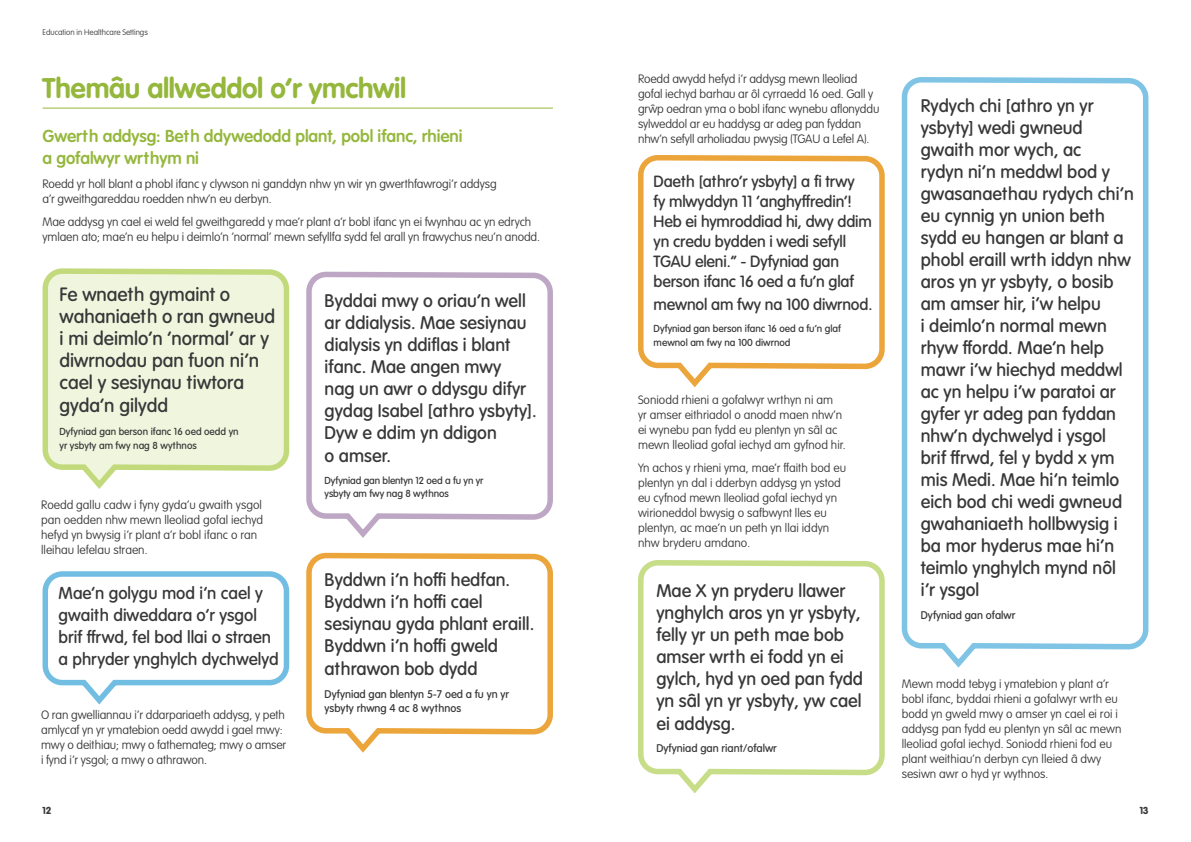
<style>
.page{position:relative;width:1191px;height:842px;background:#fff}
.page>*{position:absolute;margin:0;border:0;box-sizing:border-box;transform-origin:0 0}
.t1{font:700 28px "VAG Rounded Next";letter-spacing:-.01em;color:#95b73c}
.t2{font:500 19px/22.2px "VAG Rounded Next";color:#383839}
.t3{font:500 18px/22px "VAG Rounded Next";color:#383839}
.t4{font:500 17px/22px "VAG Rounded Next";color:#383839}
.t5{font:600 17px/22px "VAG Rounded Next";letter-spacing:-.005em;color:#95b73c}
.t6{font:500 16px/20px "VAG Rounded Next";letter-spacing:-.01em;color:#383839}
.t7{font:300 12px/15px "VAG Rounded Next";color:#383839}
.t8{font:500 11px/14px "VAG Rounded Next";color:#383839}
.t9{font:500 10px/14px "VAG Rounded Next";color:#383839}
.t10{font:800 10px "VAG Rounded Next";color:#383839}
.t11{font:300 8px "VAG Rounded Next";letter-spacing:-.005em;color:#383839}
</style>
<div class="page">
<hr style="left:43px;top:108px;width:510px;height:1px;background:#95b73c">
<svg style="left:306px;top:271px;width:247px;height:267px"></svg>
<svg style="left:42px;top:268px;width:248px;height:221px;background:#edf4d8"></svg>
<svg style="left:42px;top:571px;width:248px;height:134px"></svg>
<svg style="left:306px;top:552px;width:247px;height:201px"></svg>
<svg style="left:901px;top:77px;width:248px;height:591px"></svg>
<svg style="left:638px;top:560px;width:247px;height:234px"></svg>
<svg style="left:638px;top:155px;width:247px;height:233px"></svg>
<p class="t11" style="left:43px;top:27px;width:107px">Education in Healthcare Settings</p>
<p class="t1" style="left:43px;top:70px;width:365px">Themâu allweddol o’r ymchwil</p>
<p class="t5" style="left:43px;top:126px;width:421px">Gwerth addysg: Beth ddywedodd plant, pobl ifanc, rhieni a gofalwyr wrthym ni</p>
<p class="t7" style="left:43px;top:177px;width:455px">Roedd yr holl blant a phobl ifanc y clywson ni ganddyn nhw yn wir yn gwerthfawrogi’r addysg a’r gweithgareddau roedden nhw’n eu derbyn.</p>
<p class="t7" style="left:43px;top:215px;width:499px">Mae addysg yn cael ei weld fel gweithgaredd y mae’r plant a’r bobl ifanc yn ei fwynhau ac yn edrych ymlaen ato; mae’n eu helpu i deimlo’n ‘normal’ mewn sefyllfa sydd fel arall yn frawychus neu’n anodd.</p>
<p class="t2" style="left:59px;top:284px;width:217px">Fe wnaeth gymaint o wahaniaeth o ran gwneud i mi deimlo’n ‘normal’ ar y diwrnodau pan fuon ni’n cael y sesiynau tiwtora gyda’n gilydd</p>
<p class="t9" style="left:59px;top:424px;width:181px">Dyfyniad gan berson ifanc 16 oed oedd yn yr ysbyty am fwy nag 8 wythnos</p>
<p class="t7" style="left:41px;top:498px;width:224px">Roedd gallu cadw i fyny gyda’u gwaith ysgol pan oedden nhw mewn lleoliad gofal iechyd hefyd yn bwysig i’r plant a’r bobl ifanc o ran lleihau lefelau straen.</p>
<p class="t4" style="left:59px;top:583px;width:221px">Mae’n golygu mod i’n cael y gwaith diweddara o’r ysgol brif ffrwd, fel bod llai o straen a phryder ynghylch dychwelyd</p>
<p class="t7" style="left:41px;top:708px;width:247px">O ran gwelliannau i’r ddarpariaeth addysg, y peth amlycaf yn yr ymatebion oedd awydd i gael mwy: mwy o deithiau; mwy o fathemateg; mwy o amser i fynd i’r ysgol; a mwy o athrawon.</p>
<p class="t3" style="left:325px;top:290px;width:213px">Byddai mwy o oriau’n well ar ddialysis. Mae sesiynau dialysis yn ddiflas i blant ifanc. Mae angen mwy<br>nag un awr o ddysgu difyr gydag Isabel [athro ysbyty].<br>Dyw e ddim yn ddigon<br>o amser.</p>
<p class="t9" style="left:325px;top:474px;width:160px;line-height:13px">Dyfyniad gan blentyn 12 oed a fu yn yr ysbyty am fwy nag 8 wythnos</p>
<p class="t3" style="left:325px;top:569px;width:211px">Byddwn i’n hoffi hedfan.<br>Byddwn i’n hoffi cael sesiynau gyda phlant eraill.<br>Byddwn i’n hoffi gweld athrawon bob dydd</p>
<p class="t8" style="left:325px;top:687px;width:186px">Dyfyniad gan blentyn 5-7 oed a fu yn yr ysbyty rhwng 4 ac 8 wythnos</p>
<p class="t7" style="left:638px;top:72px;width:243px">Roedd awydd hefyd i’r addysg mewn lleoliad gofal iechyd barhau ar ôl cyrraedd 16 oed. Gall y grŵp oedran yma o bobl ifanc wynebu aflonyddu sylweddol ar eu haddysg ar adeg pan fyddan nhw’n sefyll arholiadau pwysig (TGAU a Lefel A).</p>
<p class="t6" style="left:653px;top:171px;width:220px">Daeth [athro’r ysbyty] a fi trwy<br>fy mlwyddyn 11 ‘anghyffredin’!<br>Heb ei hymroddiad hi, dwy ddim yn credu bydden i wedi sefyll<br>TGAU eleni.” - Dyfyniad gan berson ifanc 16 oed a fu’n glaf</p>
<p class="t6" style="left:653px;top:294px;width:220px">mewnol am fwy na 100 diwrnod.</p>
<p class="t9" style="left:653px;top:322px;width:189px">Dyfyniad gan berson ifanc 16 oed a fu’n glaf mewnol am fwy na 100 diwrnod</p>
<p class="t7" style="left:638px;top:392px;width:209px">Soniodd rhieni a gofalwyr wrthyn ni am<br>yr amser eithriadol o anodd maen nhw’n ei wynebu pan fydd eu plentyn yn sâl ac mewn lleoliad gofal iechyd am gyfnod hir.</p>
<p class="t7" style="left:638px;top:461px;width:209px">Yn achos y rhieni yma, mae’r ffaith bod eu plentyn yn dal i dderbyn addysg yn ystod eu cyfnod mewn lleoliad gofal iechyd yn wirioneddol bwysig o safbwynt lles eu plentyn, ac mae’n un peth yn llai iddyn nhw bryderu amdano.</p>
<p class="t3" style="left:656px;top:580px;width:208px">Mae X yn pryderu llawer ynghylch aros yn yr ysbyty, felly yr un peth mae bob amser wrth ei fodd yn ei gylch, hyd yn oed pan fydd yn sâl yn yr ysbyty, yw cael ei addysg.</p>
<p class="t8" style="left:656px;top:742px;width:122px">Dyfyniad gan riant/ofalwr</p>
<p class="t3" style="left:920px;top:95px;width:214px">Rydych chi [athro yn yr ysbyty] wedi gwneud gwaith mor wych, ac<br>rydyn ni’n meddwl bod y gwasanaethau rydych chi’n eu cynnig yn union beth sydd eu hangen ar blant a phobl eraill wrth iddyn nhw aros yn yr ysbyty, o bosib am amser hir, i’w helpu<br>i deimlo’n normal mewn rhyw ffordd. Mae’n help mawr i’w hiechyd meddwl ac yn helpu i’w paratoi ar gyfer yr adeg pan fyddan nhw’n dychwelyd i ysgol brif ffrwd, fel y bydd x ym mis Medi. Mae hi’n teimlo eich bod chi wedi gwneud gwahaniaeth hollbwysig i ba mor hyderus mae hi’n teimlo ynghylch mynd nôl i’r ysgol</p>
<p class="t8" style="left:920px;top:608px;width:96px">Dyfyniad gan ofalwr</p>
<p class="t7" style="left:901px;top:676px;width:221px">Mewn modd tebyg i ymatebion y plant a’r bobl ifanc, byddai rhieni a gofalwyr wrth eu bodd yn gweld mwy o amser yn cael ei roi i addysg pan fydd eu plentyn yn sâl ac mewn lleoliad gofal iechyd. Soniodd rhieni fod eu plant weithiau’n derbyn cyn lleied â dwy sesiwn awr o hyd yr wythnos.</p>
<p class="t10" style="left:43px;top:803px;width:10px">12</p>
<p class="t10" style="left:1139px;top:803px;width:10px">13</p>
</div>
